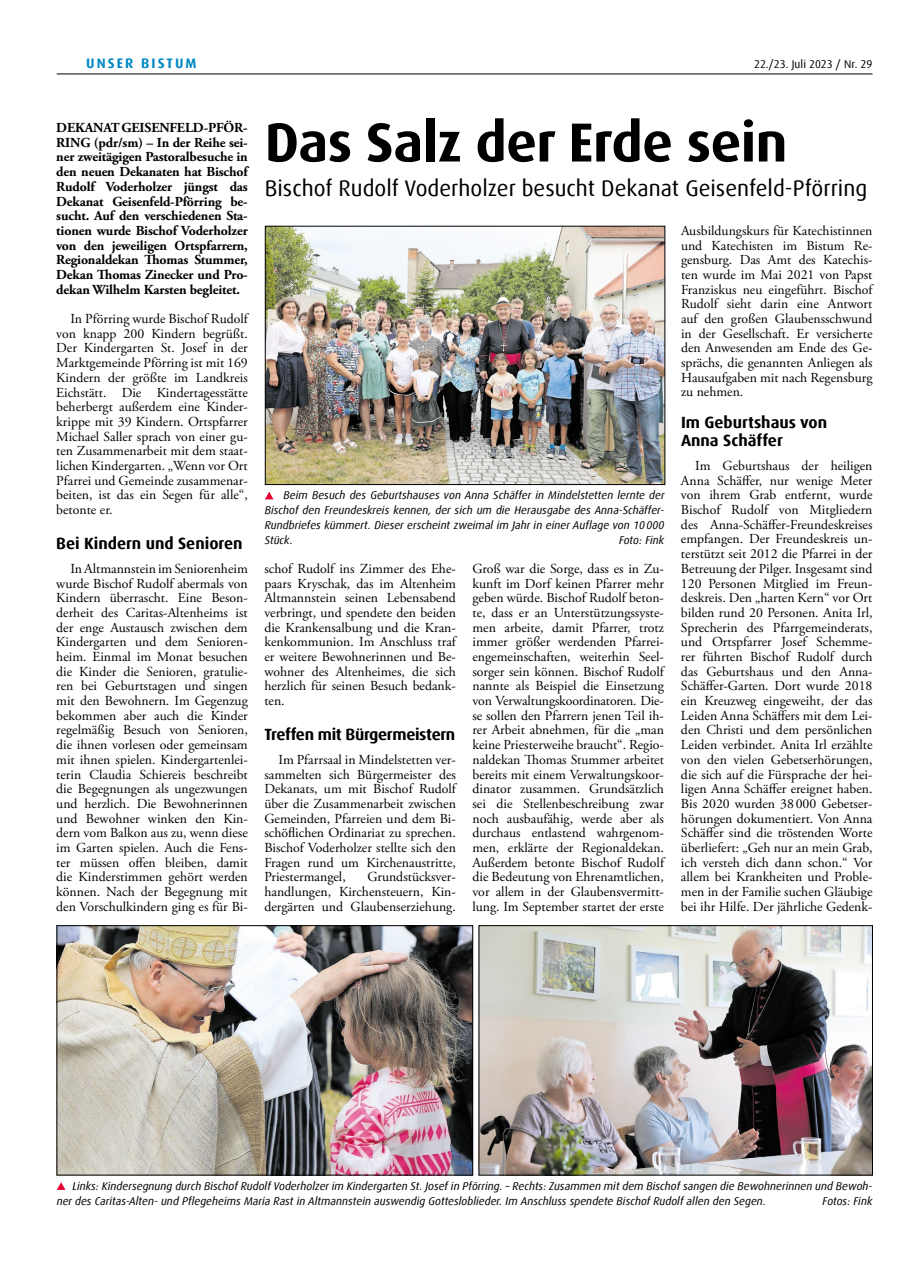
<style>
.page{position:relative;width:908px;height:1276px;background:#fff}
.page>*{position:absolute;margin:0;border:0;box-sizing:border-box;transform-origin:0 0}
.t1{font:700 55px "Dax Offc Pro";letter-spacing:-.01em;color:#000}
.t2{font:22.5px "Dax Offc Pro";color:#000}
.t3{font:700 16.25px/18.8px "Dax Offc Pro";color:#000}
.t4{font:700 16.25px "Dax Offc Pro";letter-spacing:-.02em;color:#000}
.t5{font:13.75px/14.6px "Adobe Garamond Pro";color:#000;text-align:justify}
.t6{font:700 13.75px/14.6px "Adobe Garamond Pro";letter-spacing:-.01em;color:#000;text-align:justify}
.t7{font:700 13.75px "Dax Offc Pro";letter-spacing:.15em;color:#0088c3}
.t8{font:italic 11.25px/14.8px "Dax Offc Pro";color:#000}
.t9{font:11.25px "Dax Offc Pro";letter-spacing:.005em;color:#000}
</style>
<div class="page">
<hr style="left:57px;top:74px;width:815px;height:1px;background:#000">
<img style="left:480px;top:927px;width:390px;height:246px">
<div style="left:478px;top:925px;width:394px;height:250px;border:1px solid #000"></div>
<img style="left:59px;top:927px;width:411px;height:246px">
<div style="left:57px;top:925px;width:415px;height:250px;border:1px solid #000"></div>
<svg style="left:57px;top:1182px;width:8px;height:8px"></svg>
<img style="left:267px;top:228px;width:395px;height:255px">
<div style="left:265px;top:226px;width:399px;height:259px;border:1px solid #000"></div>
<svg style="left:265px;top:491px;width:8px;height:8px"></svg>
<p class="t7" style="left:86px;top:55px;width:112px">UNSER BISTUM</p>
<p class="t9" style="left:753px;top:57px;width:120px">22./23. Juli 2023 / Nr. 29</p>
<h1 class="t1" style="left:265px;top:107px;width:524px">Das Salz der Erde sein</h1>
<h2 class="t2" style="left:265px;top:174px;width:603px">Bischof Rudolf Voderholzer besucht Dekanat Geisenfeld-Pförring</h2>
<p class="t6" style="left:56px;top:121px;width:193px">DEKANAT GEISENFELD-PFÖR-RING (pdr/sm) – In der Reihe sei&shy;ner zweitägigen Pastoralbesuche in den neuen Dekanaten hat Bischof Rudolf Voderholzer jüngst das Dekanat Geisenfeld-Pförring be&shy;sucht. Auf den verschiedenen Sta&shy;tionen wurde Bischof Voderholzer von den jeweiligen Ortspfarrern, Regionaldekan Thomas Stummer, Dekan Thomas Zinecker und Pro&shy;dekan Wilhelm Karsten begleitet.</p>
<p class="t5" style="left:56px;top:312px;width:193px;text-indent:14px">In Pförring wurde Bischof Rudolf von knapp 200 Kindern begrüßt.<br>Der Kindergarten St. Josef in der Marktgemeinde Pförring ist mit 169<br>Kindern der größte im Landkreis Eichstätt. Die Kindertagesstätte beherbergt außerdem eine Kinder&shy;krippe mit 39 Kindern. Ortspfarrer Michael Saller sprach von einer gu&shy;ten Zusammenarbeit mit dem staat&shy;lichen Kindergarten. „Wenn vor Ort Pfarrei und Gemeinde zusammenar&shy;beiten, ist das ein Segen für alle“, betonte er.</p>
<p class="t3" style="left:56px;top:534px;width:188px">Bei Kindern und Senioren</p>
<p class="t5" style="left:56px;top:562px;width:193px;text-indent:14px">In Altmannstein im Seniorenheim wurde Bischof Rudolf abermals von Kindern überrascht. Eine Beson&shy;derheit des Caritas-Altenheims ist der enge Austausch zwischen dem Kindergarten und dem Senioren&shy;heim. Einmal im Monat besuchen die Kinder die Senioren, gratulie&shy;ren bei Geburtstagen und singen mit den Bewohnern. Im Gegenzug bekommen aber auch die Kinder regelmäßig Besuch von Senioren, die ihnen vorlesen oder gemeinsam mit ihnen spielen. Kindergartenlei&shy;terin Claudia Schiereis beschreibt die Begegnungen als ungezwungen und herzlich. Die Bewohnerinnen und Bewohner winken den Kin&shy;dern vom Balkon aus zu, wenn diese im Garten spielen. Auch die Fens&shy;ter müssen offen bleiben, damit die Kinderstimmen gehört werden können. Nach der Begegnung mit den Vorschulkindern ging es für Bi-</p>
<p class="t5" style="left:264px;top:561px;width:193px">schof Rudolf ins Zimmer des Ehe&shy;paars Kryschak, das im Altenheim Altmannstein seinen Lebensabend verbringt, und spendete den beiden die Krankensalbung und die Kran&shy;kenkommunion. Im Anschluss traf er weitere Bewohnerinnen und Be&shy;wohner des Altenheimes, die sich herzlich für seinen Besuch bedank&shy;ten.</p>
<p class="t5" style="left:680px;top:224px;width:193px">Ausbildungskurs für Katechistinnen und Katechisten im Bistum Re&shy;gensburg. Das Amt des Katechis&shy;ten wurde im Mai 2021 von Papst Franziskus neu eingeführt. Bischof Rudolf sieht darin eine Antwort auf den großen Glaubensschwund in der Gesellschaft. Er versicherte den Anwesenden am Ende des Ge&shy;sprächs, die genannten Anliegen als Hausaufgaben mit nach Regensburg zu nehmen.</p>
<p class="t3" style="left:680px;top:413px;width:147px">Im Geburtshaus von<br>Anna Schäffer</p>
<p class="t5" style="left:680px;top:459px;width:193px;text-indent:14px">Im Geburtshaus der heiligen Anna Schäffer, nur wenige Meter von ihrem Grab entfernt, wurde Bischof Rudolf von Mitgliedern des Anna-Schäffer-Freundeskreises empfangen. Der Freundeskreis un&shy;terstützt seit 2012 die Pfarrei in der Betreuung der Pilger. Insgesamt sind 120 Personen Mitglied im Freun&shy;deskreis. Den „harten Kern“ vor Ort bilden rund 20 Personen. Anita Irl, Sprecherin des Pfarrgemeinderats, und Ortspfarrer Josef Schemme&shy;rer führten Bischof Rudolf durch das Geburtshaus und den Anna-Schäffer-Garten. Dort wurde 2018 ein Kreuzweg eingeweiht, der das Leiden Anna Schäffers mit dem Lei&shy;den Christi und dem persönlichen Leiden verbindet. Anita Irl erzählte von den vielen Gebetserhörungen, die sich auf die Fürsprache der hei&shy;ligen Anna Schäffer ereignet haben.<br>Bis 2020 wurden 38000 Gebetser&shy;hörungen dokumentiert. Von Anna Schäffer sind die tröstenden Worte überliefert: „Geh nur an mein Grab, ich versteh dich dann schon.“ Vor allem bei Krankheiten und Proble&shy;men in der Familie suchen Gläubige bei ihr Hilfe. Der jährliche Gedenk-</p>
<p class="t8" style="left:265px;top:488px;width:401px;text-align:justify;text-indent:19px">Beim Besuch des Geburtshauses von Anna Schäffer in Mindelstetten lernte der Bischof den Freundeskreis kennen, der sich um die Herausgabe des Anna-Schäffer-Rundbriefes kümmert. Dieser erscheint zweimal im Jahr in einer Auflage von 10000<br>Stück.</p>
<p class="t8" style="left:618px;top:532px;width:47px">Foto: Fink</p>
<p class="t5" style="left:472px;top:561px;width:193px">Groß war die Sorge, dass es in Zu&shy;kunft im Dorf keinen Pfarrer mehr geben würde. Bischof Rudolf beton&shy;te, dass er an Unterstützungssyste&shy;men arbeite, damit Pfarrer, trotz immer größer werdenden Pfarrei&shy;engemeinschaften, weiterhin Seel&shy;sorger sein können. Bischof Rudolf nannte als Beispiel die Einsetzung von Verwaltungskoordinatoren. Die&shy;se sollen den Pfarrern jenen Teil ih&shy;rer Arbeit abnehmen, für die „man keine Priesterweihe braucht“. Regio&shy;naldekan Thomas Stummer arbeitet bereits mit einem Verwaltungskoor&shy;dinator zusammen. Grundsätzlich sei die Stellenbeschreibung zwar noch ausbaufähig, werde aber als durchaus entlastend wahrgenom&shy;men, erklärte der Regionaldekan.<br>Außerdem betonte Bischof Rudolf die Bedeutung von Ehrenamtlichen, vor allem in der Glaubensvermitt&shy;lung. Im September startet der erste</p>
<p class="t4" style="left:264px;top:723px;width:192px">Treffen mit Bürgermeistern</p>
<p class="t5" style="left:264px;top:752px;width:193px;text-indent:14px">Im Pfarrsaal in Mindelstetten ver&shy;sammelten sich Bürgermeister des Dekanats, um mit Bischof Rudolf über die Zusammenarbeit zwischen Gemeinden, Pfarreien und dem Bi&shy;schöflichen Ordinariat zu sprechen.<br>Bischof Voderholzer stellte sich den Fragen rund um Kirchenaustritte, Priestermangel,</p>
<p class="t5" style="left:264px;top:870px;width:193px;text-indent:103px">Grundstücksver&shy;handlungen, Kirchensteuern, Kin&shy;dergärten und Glaubenserziehung.</p>
<p class="t8" style="left:57px;top:1178px;width:816px;text-indent:16px">Links: Kindersegnung durch Bischof Rudolf Voderholzer im Kindergarten St. Josef in Pförring. – Rechts: Zusammen mit dem Bischof sangen die Bewohnerinnen und Bewoh&shy;ner des Caritas-Alten- und Pflegeheims Maria Rast in Altmannstein auswendig Gottesloblieder. Im Anschluss spendete Bischof Rudolf allen den Segen.</p>
<p class="t8" style="left:822px;top:1193px;width:51px">Fotos: Fink</p>
</div>
